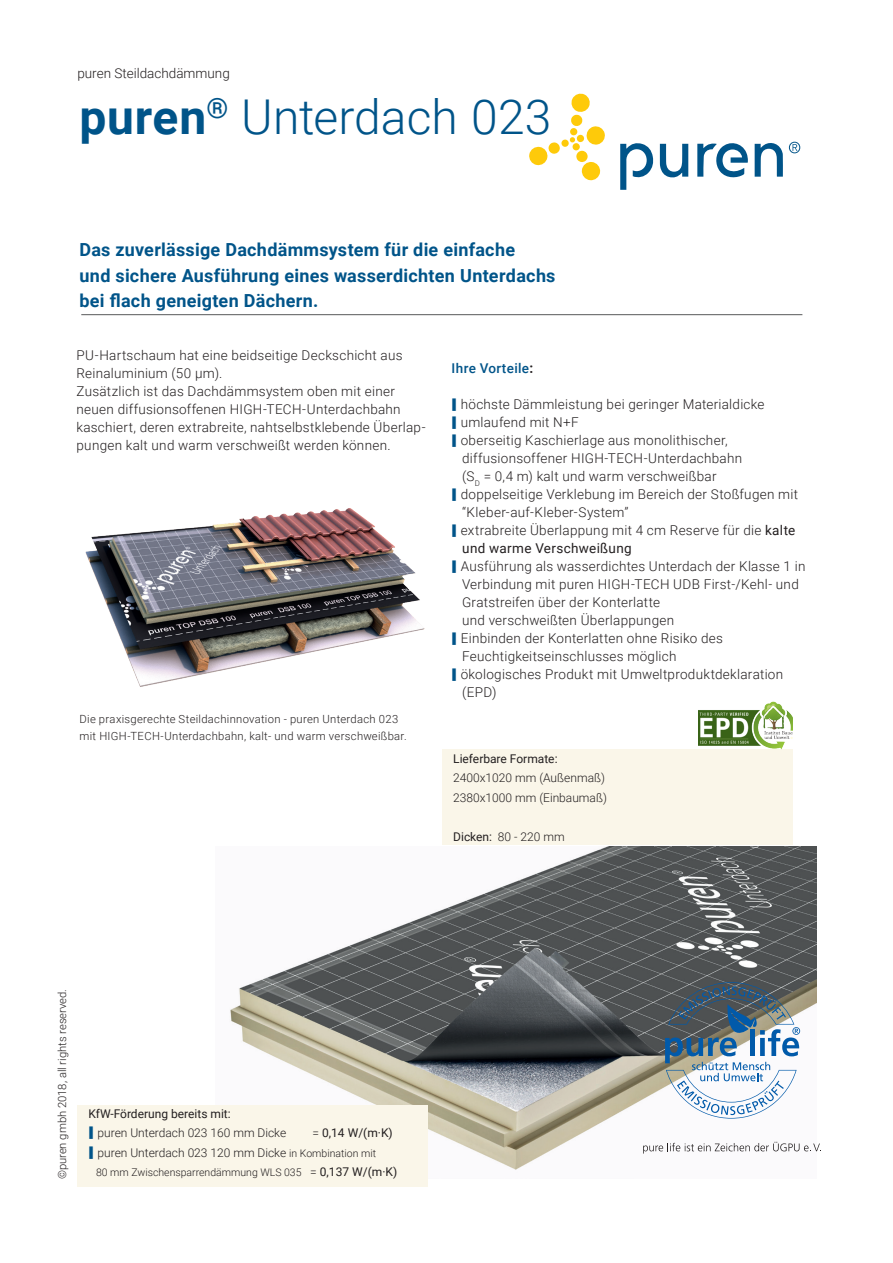
<style>
.page{position:relative;width:893px;height:1263px;background:#fff}
.page>*{position:absolute;margin:0;border:0;box-sizing:border-box;transform-origin:0 0}
.t1{font:300 48px "Roboto";color:#005489}
.t2{font:700 18px/25.5px "Roboto";letter-spacing:.015em;color:#005489}
.t3{font:300 13.5px/18px "Roboto";letter-spacing:.02em;color:#231f20}
.t4{font:300 13.5px "Roboto";color:#231f20}
.t5{font:500 13.5px "Roboto";letter-spacing:.025em;color:#005489}
.t6{font:300 12px/19.5px "Roboto";color:#231f20}
.t7{font:12px "Roboto";color:#231f20}
.t8{font:300 11.25px/16.5px "Roboto";letter-spacing:.025em;color:#231f20}
.t9{font:300 11.25px "Roboto";color:#231f20}
.t10{font:300 10.5px "Roboto";color:#231f20}
.s1{font-weight:700}
.s2{font-weight:700;color:#231f20}
.s3{font-weight:400}
.s4{font-size:10.5px}
.s5{font-size:12px}
.s6{font-weight:400;font-size:12px}
</style>
<div class="page">
<img style="left:230px;top:847px;width:586px;height:323px">
<div style="left:442px;top:749px;width:351px;height:96px;background:#faf6e9"></div>
<div style="left:77px;top:1105px;width:351px;height:82px;background:#faf6e9"></div>
<hr style="left:81px;top:314px;width:721px;height:1px;background:#57585a">
<svg style="left:643px;top:1142px;width:178px;height:11px"></svg>
<svg style="left:665px;top:982px;width:135px;height:136px"></svg>
<svg style="left:789px;top:142px;width:11px;height:11px"></svg>
<svg style="left:660px;top:144px;width:28px;height:34px"></svg>
<svg style="left:755px;top:143px;width:28px;height:34px"></svg>
<svg style="left:697px;top:143px;width:51px;height:35px"></svg>
<svg style="left:620px;top:143px;width:34px;height:47px"></svg>
<svg style="left:529px;top:94px;width:76px;height:87px"></svg>
<img style="left:699px;top:702px;width:94px;height:48px">
<img style="left:85px;top:508px;width:340px;height:179px">
<p class="t4" style="left:77px;top:64px;width:154px">puren Steildachdämmung</p>
<h1 class="t1" style="left:80px;top:83px;width:473px"><span class="s1">puren</span><sup>®</sup> Unterdach 023</h1>
<h2 class="t2" style="left:80px;top:236px;width:478px">Das zuverlässige Dachdämmsystem für die einfache<br>und sichere Ausführung eines wasserdichten Unterdachs bei flach geneigten Dächern.</h2>
<p class="t3" style="left:77px;top:346px;width:351px">PU-Hartschaum hat eine beidseitige Deckschicht aus Reinaluminium (50 µm).<br>Zusätzlich ist das Dachdämmsystem oben mit einer neuen diffusionsoffenen HIGH-TECH-Unterdachbahn kaschiert, deren extrabreite, nahtselbstklebende Überlap&shy;pungen kalt und warm verschweißt werden können.</p>
<p class="t5" style="left:452px;top:359px;width:83px">Ihre Vorteile<span class="s2">:</span></p>
<p class="t3" style="left:461px;top:395px;width:339px">höchste Dämmleistung bei geringer Materialdicke umlaufend mit N+F<br>oberseitig Kaschierlage aus monolithischer, diffusionsoffener HIGH-TECH-Unterdachbahn<br>(S<sub>D</sub> = 0,4 m) kalt und warm verschweißbar doppelseitige Verklebung im Bereich der Stoßfugen mit “Kleber-auf-Kleber-System”<br>extrabreite Überlappung mit 4 cm Reserve für die <span class="s3">kalte und warme Verschweißung</span></p>
<p class="t3" style="left:461px;top:557px;width:346px">Ausführung als wasserdichtes Unterdach der Klasse 1 in Verbindung mit puren HIGH-TECH UDB First-/Kehl- und Gratstreifen über der Konterlatte<br>und verschweißten Überlappungen<br>Einbinden der Konterlatten ohne Risiko des Feuchtigkeitseinschlusses möglich<br>ökologisches Produkt mit Umweltproduktdeklaration (EPD)</p>
<p class="t8" style="left:80px;top:710px;width:329px">Die praxisgerechte Steildachinnovation - puren Unterdach 023 mit HIGH-TECH-Unterdachbahn, kalt- und warm verschweißbar.</p>
<p class="t7" style="left:453px;top:750px;width:106px">Lieferbare Formate:</p>
<p class="t6" style="left:453px;top:767px;width:155px">2400x1020 mm (Außenmaß)<br>2380x1000 mm (Einbaumaß)</p>
<p class="t6" style="left:453px;top:826px;width:113px"><span class="s3">Dicken:</span> 80 - 220 mm</p>
<p class="t9" style="left:54px;top:1179px;width:192px;rotate:-90deg">©puren gmbh 2018, all rights reserved.</p>
<p class="t7" style="left:88px;top:1105px;width:144px">KfW-Förderung bereits mit:</p>
<p class="t6" style="left:98px;top:1122px;width:190px">puren Unterdach 023 160 mm Dicke</p>
<p class="t6" style="left:98px;top:1122px;width:297px;text-indent:215px">= <span class="s3">0,14 W/(m·K) </span>puren Unterdach 023 120 mm Dicke <span class="s4">in Kombination mit</span></p>
<p class="t10" style="left:96px;top:1165px;width:303px">80 mm Zwischensparrendämmung WLS 035 <span class="s5">=</span> <span class="s6">0,137 W/(m·K)</span></p>
</div>
